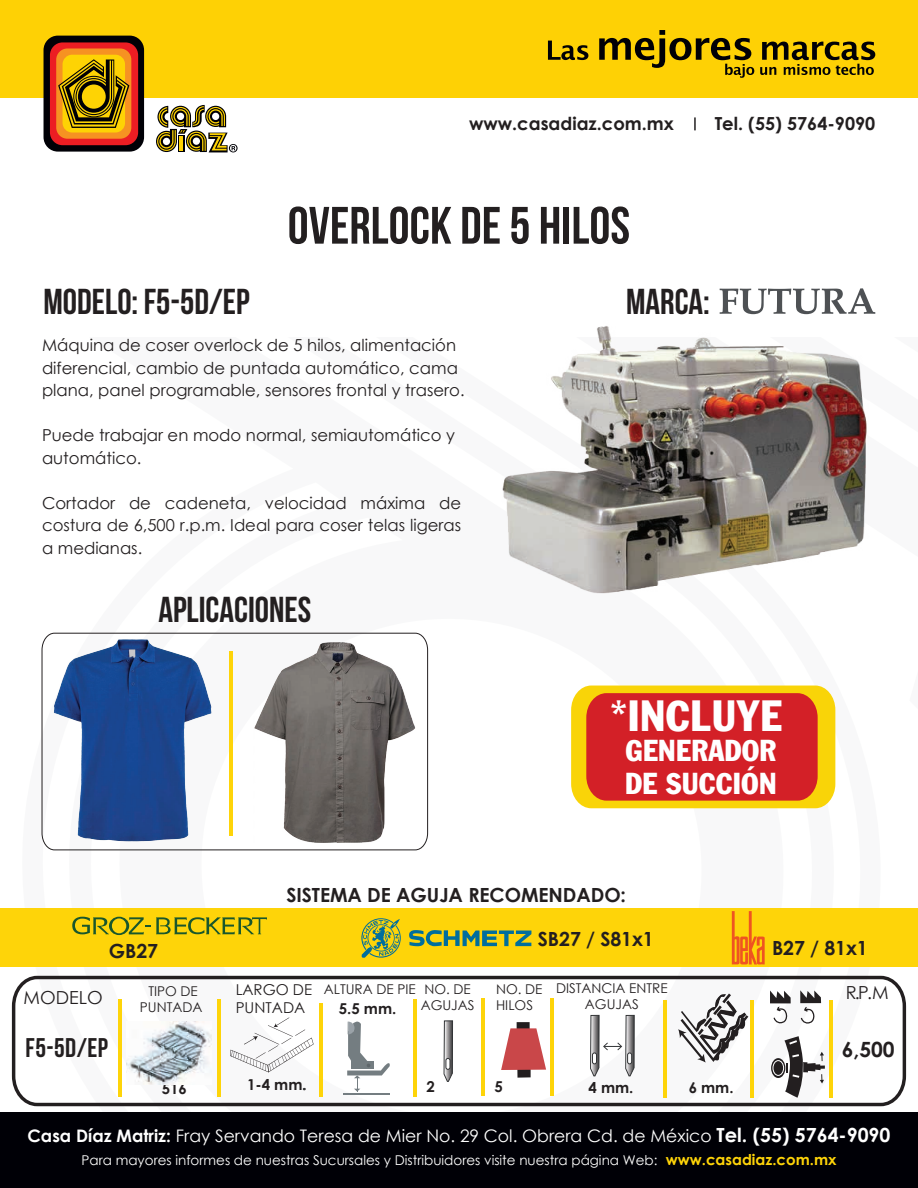
<style>
.page{position:relative;width:918px;height:1188px;background:#fff}
.page>*{position:absolute;margin:0;border:0;box-sizing:border-box;transform-origin:0 0}
.t1{font:52.5px "Bebas Neue";letter-spacing:.005em;color:#231f20}
.t2{font:42.6px "Franklin Gothic Condensed";letter-spacing:.015em;color:#fff}
.t3{font:36px "Bebas Neue";color:#231f20}
.t4{font:29.55px/32.8px "Franklin Gothic Condensed";letter-spacing:.015em;color:#fff}
.t5{font:27px "Bebas Neue";color:#231f20}
.t6{font:700 21px "Century Gothic";color:#231f20}
.t7{font:700 19.5px "Century Gothic";letter-spacing:-.005em;color:#231f20}
.t8{font:700 18px "Century Gothic";color:#231f20}
.t9{font:18px "Century Gothic";color:#231f20}
.t10{font:17.25px "Century Gothic";color:#fff}
.t11{font:16.5px/22.5px "Century Gothic";color:#231f20}
.t12{font:700 15px "Century Gothic";color:#231f20}
.t13{font:15px/18px "Century Gothic";color:#231f20}
.t14{font:13.5px "Century Gothic";color:#fff}
.t15{font:13.5px/16.2px "Century Gothic";color:#231f20}
.s1{font-weight:700}
.s2{font-weight:700;font-size:19.5px}
.s3{font-weight:700;font-size:15px;color:#fed409}
</style>
<div class="page">
<div style="left:0;top:0;width:918px;height:97px;background:#fed105"></div>
<svg style="left:548px;top:41px;width:40px;height:19px"></svg>
<svg style="left:599px;top:30px;width:155px;height:48px"></svg>
<svg style="left:760px;top:42px;width:115px;height:33px"></svg>
<svg style="left:694px;top:117px;width:2px;height:13px"></svg>
<div style="left:0;top:1112px;width:918px;height:76px;background:#000006"></div>
<div style="left:44px;top:36px;width:100px;height:116px;background:#000006;border-radius:14px"></div>
<div style="left:50px;top:42px;width:88px;height:103px;background:#ec1d23;border-radius:13px"></div>
<div style="left:56px;top:48px;width:75px;height:91px;background:#f69222;border-radius:11px"></div>
<div style="left:63px;top:55px;width:62px;height:78px;background:#fed304;border-radius:10px"></div>
<svg style="left:58px;top:59px;width:71px;height:69px"></svg>
<svg style="left:156px;top:105px;width:82px;height:47px"></svg>
<svg style="left:11px;top:975px;width:896px;height:132px"></svg>
<svg style="left:720px;top:288px;width:146px;height:7px"></svg>
<img style="left:502px;top:295px;width:374px;height:299px">
<hr style="left:343px;top:1093px;width:47px;height:2px;background:#747d81">
<svg style="left:347px;top:1019px;width:44px;height:73px"></svg>
<svg style="left:230px;top:1017px;width:84px;height:55px"></svg>
<img style="left:126px;top:1021px;width:85px;height:63px">
<svg style="left:590px;top:1014px;width:45px;height:63px"></svg>
<svg style="left:443px;top:1020px;width:10px;height:62px"></svg>
<div style="left:517px;top:1068px;width:14px;height:10px;background:#221e1f"></div>
<svg style="left:501px;top:1022px;width:45px;height:48px"></svg>
<svg style="left:678px;top:994px;width:70px;height:69px"></svg>
<svg style="left:770px;top:991px;width:21px;height:33px"></svg>
<svg style="left:800px;top:990px;width:21px;height:34px"></svg>
<svg style="left:771px;top:1058px;width:14px;height:20px"></svg>
<div style="left:773px;top:1060px;width:11px;height:16px;border:1px solid #fff;border-radius:50%"></div>
<svg style="left:784px;top:1036px;width:41px;height:62px"></svg>
<hr style="left:218px;top:999px;width:3px;height:97px;background:#fed409">
<hr style="left:319px;top:1003px;width:3px;height:93px;background:#fed409">
<hr style="left:413px;top:999px;width:3px;height:97px;background:#fed409">
<hr style="left:482px;top:999px;width:3px;height:97px;background:#fed409">
<hr style="left:550px;top:999px;width:4px;height:97px;background:#fed409">
<hr style="left:829px;top:1001px;width:3px;height:97px;background:#fed409">
<hr style="left:663px;top:1001px;width:3px;height:97px;background:#fed409">
<hr style="left:750px;top:1001px;width:3px;height:97px;background:#fed409">
<hr style="left:119px;top:999px;width:3px;height:97px;background:#fed409">
<svg style="left:41px;top:632px;width:388px;height:219px"></svg>
<hr style="left:229px;top:651px;width:4px;height:184px;background:#fed409">
<svg style="left:571px;top:686px;width:264px;height:122px;background:#dc4b23"></svg>
<div style="left:0;top:909px;width:918px;height:58px;background:#fed409"></div>
<svg style="left:72px;top:917px;width:195px;height:18px"></svg>
<svg style="left:732px;top:911px;width:33px;height:53px"></svg>
<hr style="left:735px;top:939px;width:2px;height:23px;background:#fbd20b">
<svg style="left:361px;top:918px;width:40px;height:40px"></svg>
<svg style="left:409px;top:930px;width:122px;height:16px"></svg>
<p class="t8" style="left:469px;top:110px;width:206px">www.casadiaz.com.mx</p>
<p class="t8" style="left:715px;top:110px;width:162px">Tel. (55) 5764-9090</p>
<h3 class="t3" style="left:44px;top:282px;width:208px">MODELO: F5-5D/EP</h3>
<h1 class="t1" style="left:288px;top:197px;width:344px">OVERLOCK DE 5 HILOS</h1>
<h3 class="t3" style="left:626px;top:282px;width:85px">MARCA:</h3>
<p class="t11" style="left:42px;top:334px;width:424px">Máquina de coser overlock de 5 hilos, alimentación diferencial, cambio de puntada automático, cama plana, panel programable, sensores frontal y trasero.</p>
<p class="t11" style="left:42px;top:424px;width:415px">Puede trabajar en modo normal, semiautomático y automático.</p>
<p class="t11" style="left:42px;top:491px;width:421px;text-align:justify">Cortador de cadeneta, velocidad máxima de costura de 6,500 r.p.m. Ideal para coser telas ligeras a medianas.</p>
<h3 class="t3" style="left:158px;top:589px;width:154px">APLICACIONES</h3>
<h2 class="t2" style="left:611px;top:690px;width:173px">*INCLUYE</h2>
<h3 class="t4" style="left:625px;top:734px;width:153px">GENERADOR<br>DE SUCCIÓN</h3>
<p class="t7" style="left:287px;top:880px;width:341px">SISTEMA DE AGUJA RECOMENDADO:</p>
<p class="t7" style="left:538px;top:924px;width:117px">SB27 / S81x1</p>
<p class="t7" style="left:109px;top:936px;width:51px">GB27</p>
<p class="t7" style="left:772px;top:933px;width:97px">B27 / 81x1</p>
<p class="t9" style="left:24px;top:985px;width:81px">MODELO</p>
<h3 class="t5" style="left:26px;top:1033px;width:84px">F5-5D/EP</h3>
<p class="t15" style="left:421px;top:981px;width:55px">NO. DE<br>AGUJAS</p>
<p class="t15" style="left:496px;top:981px;width:48px">NO. DE<br>HILOS</p>
<p class="t15" style="left:556px;top:980px;width:113px;text-align:center">DISTANCIA ENTRE<br>AGUJAS</p>
<p class="t13" style="left:236px;top:980px;width:78px">LARGO DE<br>PUNTADA</p>
<p class="t15" style="left:324px;top:981px;width:93px">ALTURA DE PIE</p>
<p class="t15" style="left:148px;top:983px;width:51px">TIPO DE</p>
<p class="t9" style="left:846px;top:980px;width:44px">R.P.M</p>
<p class="t15" style="left:140px;top:999px;width:64px">PUNTADA</p>
<p class="t12" style="left:339px;top:997px;width:59px">5.5 mm.</p>
<p class="t12" style="left:247px;top:1073px;width:61px">1-4 mm.</p>
<p class="t12" style="left:162px;top:1077px;width:27px">516</p>
<p class="t12" style="left:427px;top:1075px;width:10px">2</p>
<p class="t12" style="left:494px;top:1075px;width:10px">5</p>
<p class="t12" style="left:588px;top:1076px;width:47px">4 mm.</p>
<p class="t12" style="left:689px;top:1076px;width:46px">6 mm.</p>
<p class="t6" style="left:842px;top:1033px;width:54px">6,500</p>
<p class="t10" style="left:28px;top:1124px;width:864px"><span class="s1">Casa Díaz Matriz:</span> Fray Servando Teresa de Mier No. 29 Col. Obrera Cd. de México <span class="s2">Tel. (55) 5764-9090</span></p>
<p class="t14" style="left:81px;top:1151px;width:757px">Para mayores informes de nuestras Sucursales y Distribuidores visite nuestra página Web: <span class="s3">www.casadiaz.com.mx</span></p>
</div>
